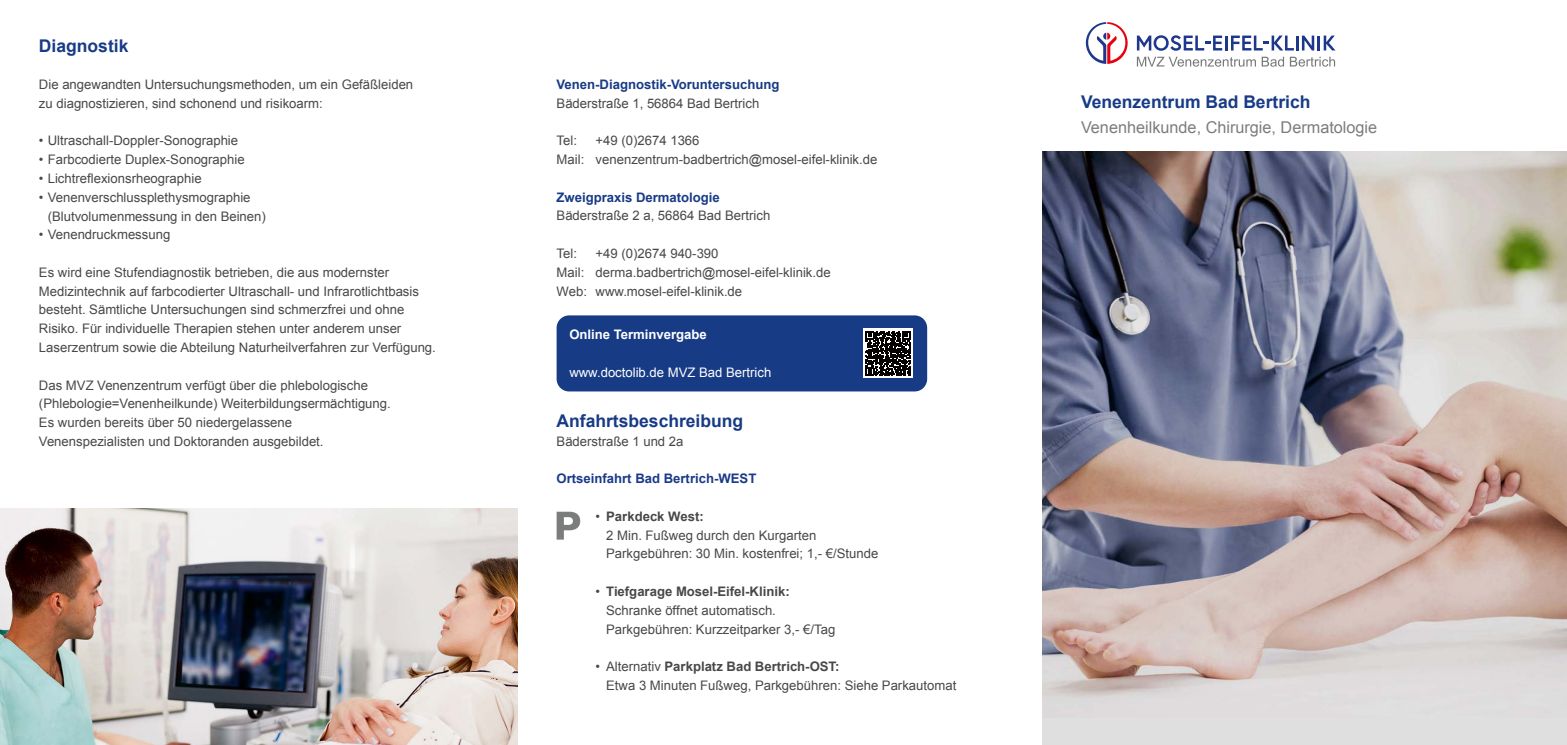
<style>
.page{position:relative;width:1567px;height:745px;background:#fff}
.page>*{position:absolute;margin:0;border:0;box-sizing:border-box;transform-origin:0 0}
.t1{font:700 17.5px "Arial";color:#183b86}
.t2{font:16.25px "Arial";color:#7b7d7c}
.t3{font:13.12px/18.8px "Arial";color:#474847}
.t4{font:700 13.12px "Arial";color:#183b86}
.t5{font:13.12px "Arial";color:#fff}
.t6{font:700 13.12px "Arial";color:#1a3a89}
.t7{font:700 13.12px "Arial";color:#fff}
.s1{font-weight:700}
</style>
<div class="page">
<div style="left:556px;top:315px;width:371px;height:76px;background:#183b86;border-radius:12px"></div>
<div style="left:1042px;top:151px;width:524px;height:593px;background:#dfdfdf"></div>
<img style="left:1042px;top:151px;width:524px;height:547px">
<img style="left:0;top:508px;width:517px;height:236px">
<div style="left:863px;top:328px;width:49px;height:50px;background:linear-gradient(to right,#fff,#fff)"></div>
<svg style="left:865px;top:331px;width:45px;height:44px;background:#373333"></svg>
<svg style="left:1085px;top:22px;width:250px;height:44px"></svg>
<svg style="left:556px;top:511px;width:24px;height:28px"></svg>
<h1 class="t1" style="left:39px;top:34px;width:91px">Diagnostik</h1>
<p class="t3" style="left:39px;top:75px;width:376px">Die angewandten Untersuchungsmethoden, um ein Gefäßleiden zu diagnostizieren, sind schonend und risikoarm:</p>
<p class="t3" style="left:39px;top:131px;width:201px">• Ultraschall-Doppler-Sonographie</p>
<p class="t3" style="left:39px;top:150px;width:207px">• Farbcodierte Duplex-Sonographie</p>
<p class="t3" style="left:39px;top:169px;width:164px">• Lichtreflexionsrheographie</p>
<p class="t3" style="left:48px;top:188px;width:220px;text-indent:-9px">• Venenverschlussplethysmographie (Blutvolumenmessung in den Beinen)</p>
<p class="t3" style="left:39px;top:225px;width:133px">• Venendruckmessung</p>
<p class="t3" style="left:39px;top:263px;width:398px">Es wird eine Stufendiagnostik betrieben, die aus modernster Medizintechnik auf farbcodierter Ultraschall- und Infrarotlichtbasis besteht. Sämtliche Untersuchungen sind schmerzfrei und ohne Risiko. Für individuelle Therapien stehen unter anderem unser Laserzentrum sowie die Abteilung Naturheilverfahren zur Verfügung.</p>
<p class="t3" style="left:39px;top:375px;width:353px">Das MVZ Venenzentrum verfügt über die phlebologische (Phlebologie=Venenheilkunde) Weiterbildungsermächtigung.<br>Es wurden bereits über 50 niedergelassene Venenspezialisten und Doktoranden ausgebildet.</p>
<p class="t4" style="left:556px;top:76px;width:224px">Venen-Diagnostik-Voruntersuchung</p>
<p class="t3" style="left:556px;top:94px;width:204px">Bäderstraße 1, 56864 Bad Bertrich</p>
<p class="t3" style="left:556px;top:131px;width:22px">Tel:</p>
<p class="t3" style="left:556px;top:131px;width:322px;text-indent:39px">+49 (0)2674 1366<br>Mail: venenzentrum-badbertrich@mosel-eifel-klinik.de</p>
<p class="t4" style="left:556px;top:188px;width:165px">Zweigpraxis Dermatologie</p>
<p class="t3" style="left:556px;top:206px;width:215px">Bäderstraße 2 a, 56864 Bad Bertrich</p>
<p class="t3" style="left:556px;top:244px;width:22px">Tel:</p>
<p class="t3" style="left:556px;top:244px;width:275px;text-indent:39px">+49 (0)2674 940-390<br>Mail: derma.badbertrich@mosel-eifel-klinik.de<br>Web: www.mosel-eifel-klinik.de</p>
<p class="t7" style="left:569px;top:326px;width:139px">Online Terminvergabe</p>
<p class="t5" style="left:569px;top:363px;width:203px">www.doctolib.de MVZ Bad Bertrich</p>
<h1 class="t1" style="left:556px;top:409px;width:188px">Anfahrtsbeschreibung</h1>
<p class="t3" style="left:556px;top:431px;width:128px">Bäderstraße 1 und 2a</p>
<p class="t6" style="left:556px;top:469px;width:201px">Ortseinfahrt Bad Bertrich-WEST</p>
<p class="t3" style="left:606px;top:506px;width:273px;text-indent:-11px">• <span class="s1">Parkdeck West:<br></span>2 Min. Fußweg durch den Kurgarten<br>Parkgebühren: 30 Min. kostenfrei; 1,- €/Stunde</p>
<p class="t3" style="left:606px;top:581px;width:230px;text-indent:-11px">• <span class="s1">Tiefgarage Mosel-Eifel-Klinik:<br></span>Schranke öffnet automatisch.<br>Parkgebühren: Kurzzeitparker 3,- €/Tag</p>
<p class="t3" style="left:606px;top:656px;width:351px;text-indent:-11px">• Alternativ <span class="s1">Parkplatz Bad Bertrich-OST:<br></span>Etwa 3 Minuten Fußweg, Parkgebühren: Siehe Parkautomat</p>
<h1 class="t1" style="left:1080px;top:90px;width:231px">Venenzentrum Bad Bertrich</h1>
<p class="t2" style="left:1080px;top:116px;width:298px">Venenheilkunde, Chirurgie, Dermatologie</p>
</div>
